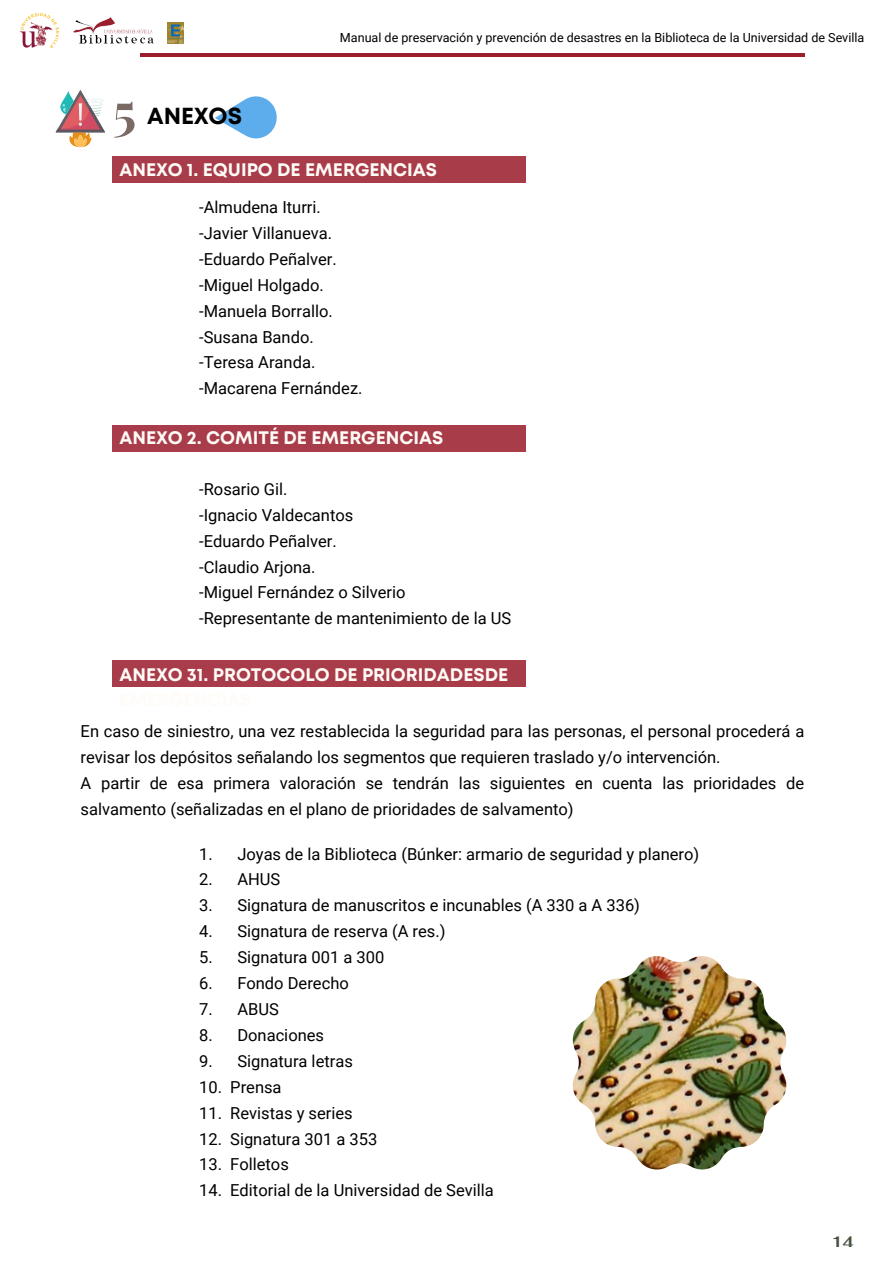
<style>
.page{position:relative;width:894px;height:1264px;background:#fff}
.page>*{position:absolute;margin:0;border:0;box-sizing:border-box;transform-origin:0 0}
.t1{font:700 23.25px "Mont";color:#000}
.t2{font:700 18.15px "Mont";color:#fffbf7}
.t3{font:16.5px/26px "Roboto";color:#000}
.t4{font:700 15px "Fahkwang";color:#485241}
.t5{font:12.6px "Roboto";color:#000}
.s1{font-family:"Playfair Display";font-size:51.15px;color:#3a1e16}
</style>
<div class="page">
<hr style="left:140px;top:53px;width:664px;height:4px;background:#9c1f2e">
<img style="left:74px;top:17px;width:80px;height:27px">
<img style="left:20px;top:14px;width:39px;height:34px">
<img style="left:168px;top:22px;width:15px;height:21px">
<svg style="left:56px;top:90px;width:49px;height:57px"></svg>
<svg style="left:215px;top:96px;width:62px;height:43px"></svg>
<div style="left:112px;top:156px;width:206px;height:26px;background:#a93c4a"></div>
<div style="left:319px;top:156px;width:206px;height:26px;background:#a93c49"></div>
<div style="left:319px;top:426px;width:206px;height:26px;background:#a93c49"></div>
<div style="left:112px;top:426px;width:206px;height:26px;background:#a93c4a"></div>
<div style="left:112px;top:660px;width:206px;height:26px;background:#a93c4a"></div>
<div style="left:319px;top:660px;width:206px;height:26px;background:#a93c49"></div>
<img style="left:572px;top:956px;width:214px;height:213px">
<p class="t1" style="left:113px;top:107px;width:131px"><span class="s1">5</span> ANEXOS</p>
<p class="t5" style="left:340px;top:30px;width:525px">Manual de preservación y prevención de desastres en la Biblioteca de la Universidad de Sevilla</p>
<p class="t2" style="left:120px;top:163px;width:319px">ANEXO 1. EQUIPO DE EMERGENCIAS</p>
<p class="t3" style="left:199px;top:194px;width:123px">-Almudena Iturri.</p>
<p class="t3" style="left:199px;top:220px;width:134px">-Javier Villanueva.</p>
<p class="t3" style="left:199px;top:246px;width:139px">-Eduardo Peñalver.</p>
<p class="t3" style="left:199px;top:272px;width:126px">-Miguel Holgado.</p>
<p class="t3" style="left:199px;top:298px;width:135px">-Manuela Borrallo.</p>
<p class="t3" style="left:199px;top:324px;width:116px">-Susana Bando.</p>
<p class="t3" style="left:199px;top:350px;width:118px">-Teresa Aranda.</p>
<p class="t3" style="left:199px;top:376px;width:165px">-Macarena Fernández.</p>
<p class="t2" style="left:120px;top:430px;width:325px">ANEXO 2. COMITÉ DE EMERGENCIAS</p>
<p class="t3" style="left:199px;top:476px;width:90px">-Rosario Gil.</p>
<p class="t3" style="left:199px;top:502px;width:156px">-Ignacio Valdecantos</p>
<p class="t3" style="left:199px;top:528px;width:139px">-Eduardo Peñalver.</p>
<p class="t3" style="left:199px;top:554px;width:118px">-Claudio Arjona.</p>
<p class="t3" style="left:199px;top:580px;width:208px">-Miguel Fernández o Silverio</p>
<p class="t3" style="left:199px;top:605px;width:313px">-Representante de mantenimiento de la US</p>
<p class="t2" style="left:120px;top:667px;width:390px">ANEXO 31. PROTOCOLO DE PRIORIDADESDE</p>
<p class="t3" style="left:81px;top:718px;width:725px">En caso de siniestro, una vez restablecida la seguridad para las personas, el personal procederá a revisar los depósitos señalando los segmentos que requieren traslado y/o intervención.</p>
<p class="t3" style="left:81px;top:770px;width:724px">A partir de esa primera valoración se tendrán las siguientes en cuenta las prioridades de salvamento (señalizadas en el plano de prioridades de salvamento)</p>
<p class="t3" style="left:199px;top:841px;width:501px">1. Joyas de la Biblioteca (Búnker: armario de seguridad y planero)</p>
<p class="t3" style="left:199px;top:866px;width:83px">2. AHUS</p>
<p class="t3" style="left:199px;top:892px;width:442px">3. Signatura de manuscritos e incunables (A 330 a A 336)</p>
<p class="t3" style="left:199px;top:918px;width:248px">4. Signatura de reserva (A res.)</p>
<p class="t3" style="left:199px;top:944px;width:187px">5. Signatura 001 a 300</p>
<p class="t3" style="left:199px;top:970px;width:151px">6. Fondo Derecho</p>
<p class="t3" style="left:199px;top:996px;width:81px">7. ABUS</p>
<p class="t3" style="left:199px;top:1022px;width:126px">8. Donaciones</p>
<p class="t3" style="left:199px;top:1048px;width:155px">9. Signatura letras</p>
<p class="t3" style="left:199px;top:1074px;width:84px">10. Prensa</p>
<p class="t3" style="left:199px;top:1099px;width:155px">11. Revistas y series</p>
<p class="t3" style="left:199px;top:1125px;width:180px">12. Signatura 301 a 353</p>
<p class="t3" style="left:199px;top:1151px;width:91px">13. Folletos</p>
<p class="t3" style="left:199px;top:1177px;width:296px">14. Editorial de la Universidad de Sevilla</p>
<p class="t4" style="left:830px;top:1231px;width:24px">14</p>
</div>
